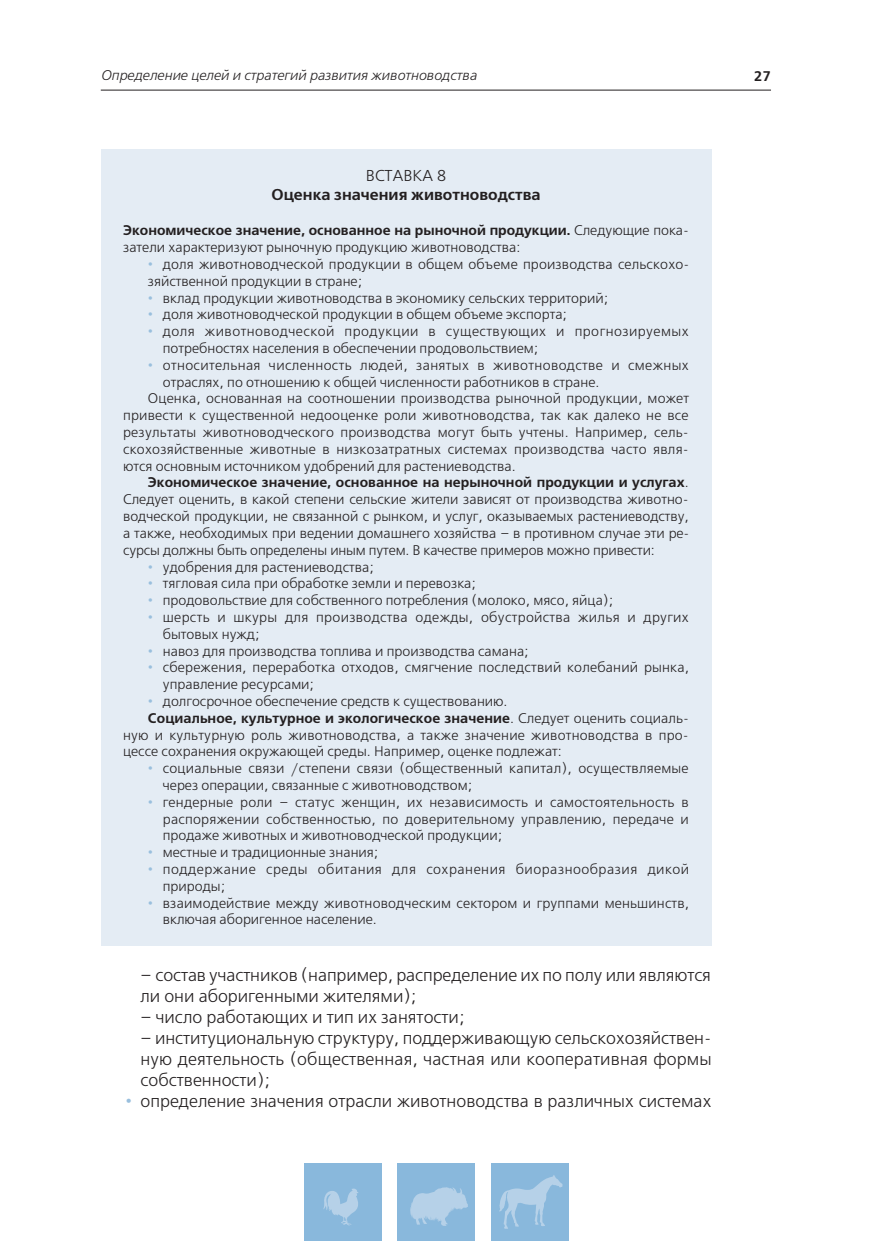
<style>
.page{position:relative;width:876px;height:1244px;background:#fff}
.page>*{position:absolute;margin:0;border:0;box-sizing:border-box;transform-origin:0 0}
.t1{font:17.5px/21px "Free Set Light C";color:#231f20}
.t2{font:15.75px "Free Set Demi C";color:#231f20}
.t3{font:15.75px "Free Set C";color:#231f20}
.t4{font:14px/16.8px "Free Set C";color:#231f20}
.t5{font:14px "Free Set Demi C";color:#231f20}
.t6{font:14px/16.8px "Free Set C";letter-spacing:.035em;color:#231f20}
.t7{font:14px/16.8px "Free Set C";letter-spacing:.02em;color:#231f20}
.t8{font:14px "Free Set C";letter-spacing:.025em;color:#231f20}
.t9{font:italic 14px "Free Set Light C";color:#231f20}
.s1{font-family:"Free Set C"}
.s2{color:#99bfdd}
</style>
<div class="page">
<div style="left:304px;top:1163px;width:78px;height:78px;background:#89b8dc"></div>
<div style="left:397px;top:1163px;width:78px;height:78px;background:#89b8dc"></div>
<div style="left:490px;top:1163px;width:78px;height:78px;background:#89b8dc"></div>
<svg style="left:410px;top:1187px;width:58px;height:39px"></svg>
<svg style="left:499px;top:1175px;width:63px;height:53px"></svg>
<svg style="left:323px;top:1188px;width:35px;height:37px"></svg>
<hr style="left:101px;top:90px;width:669px;height:1px;background:#231f20">
<div style="left:101px;top:150px;width:610px;height:795px;background:#e4ecf4"></div>
<p class="t9" style="left:101px;top:69px;width:377px">Определение целей и стратегий развития животноводства</p>
<p class="t5" style="left:753px;top:71px;width:19px">27</p>
<p class="t3" style="left:366px;top:169px;width:82px">ВСТАВКА 8</p>
<p class="t2" style="left:271px;top:188px;width:271px">Оценка значения животноводства</p>
<p class="t5" style="left:123px;top:225px;width:567px">Экономическое значение, основанное на рыночной продукции. <span class="s1">Следующие пока-</span></p>
<p class="t4" style="left:123px;top:240px;width:398px">затели характеризуют рыночную продукцию животноводства:</p>
<p class="t4" style="left:148px;top:257px;width:542px"><span class="s2">•</span> доля животноводческой продукции в общем объеме производства сельскохо&shy;зяйственной продукции в стране;</p>
<p class="t4" style="left:148px;top:290px;width:461px"><span class="s2">•</span> вклад продукции животноводства в экономику сельских территорий;</p>
<p class="t4" style="left:148px;top:307px;width:420px"><span class="s2">•</span> доля животноводческой продукции в общем объеме экспорта;</p>
<p class="t6" style="left:163px;top:324px;width:527px;text-indent:-15px"><span class="s2">•</span> доля животноводческой продукции в существующих и прогнозируемых потребностях населения в обеспечении продовольствием;</p>
<p class="t8" style="left:148px;top:359px;width:542px"><span class="s2">•</span> относительная численность людей, занятых в животноводстве и смежных</p>
<p class="t4" style="left:163px;top:374px;width:438px">отраслях, по отношению к общей численности работников в стране.</p>
<p class="t4" style="left:148px;top:391px;width:542px">Оценка, основанная на соотношении производства рыночной продукции, может</p>
<p class="t4" style="left:123px;top:408px;width:567px">привести к существенной недооценке роли животноводства, так как далеко не все</p>
<p class="t4" style="left:123px;top:425px;width:567px">результаты животноводческого производства могут быть учтены. Например, сель-</p>
<p class="t4" style="left:123px;top:442px;width:567px">скохозяйственные животные в низкозатратных системах производства часто явля-</p>
<p class="t4" style="left:123px;top:458px;width:394px">ются основным источником удобрений для растениеводства.</p>
<p class="t5" style="left:148px;top:477px;width:542px">Экономическое значение, основанное на нерыночной продукции и услугах<span class="s1">.</span></p>
<p class="t4" style="left:123px;top:492px;width:567px;text-align:justify">Следует оценить, в какой степени сельские жители зависят от производства животно&shy;водческой продукции, не связанной с рынком, и услуг, оказываемых растениеводству, а также, необходимых при ведении домашнего хозяйства – в противном случае эти ре&shy;сурсы должны быть определены иным путем. В качестве примеров можно привести:</p>
<p class="t4" style="left:148px;top:559px;width:227px"><span class="s2">•</span> удобрения для растениеводства;</p>
<p class="t4" style="left:148px;top:576px;width:329px"><span class="s2">•</span> тягловая сила при обработке земли и перевозка;</p>
<p class="t4" style="left:148px;top:593px;width:466px"><span class="s2">•</span> продовольствие для собственного потребления (молоко, мясо, яйца);</p>
<p class="t7" style="left:163px;top:610px;width:527px;text-indent:-15px"><span class="s2">•</span> шерсть и шкуры для производства одежды, обустройства жилья и других бытовых нужд;</p>
<p class="t4" style="left:148px;top:643px;width:382px"><span class="s2">•</span> навоз для производства топлива и производства самана;</p>
<p class="t4" style="left:163px;top:660px;width:527px;text-indent:-15px"><span class="s2">•</span> сбережения, переработка отходов, смягчение последствий колебаний рынка, управление ресурсами;</p>
<p class="t4" style="left:148px;top:694px;width:361px"><span class="s2">•</span> долгосрочное обеспечение средств к существованию.</p>
<p class="t5" style="left:148px;top:713px;width:542px">Социальное, культурное и экологическое значение<span class="s1">. Следует оценить социаль-</span></p>
<p class="t4" style="left:123px;top:727px;width:567px">ную и культурную роль животноводства, а также значение животноводства в про&shy;цессе сохранения окружающей среды. Например, оценке подлежат:</p>
<p class="t4" style="left:163px;top:761px;width:527px;text-indent:-15px"><span class="s2">•</span> социальные связи /степени связи (общественный капитал), осуществляемые через операции, связанные с животноводством;</p>
<p class="t4" style="left:163px;top:794px;width:527px;text-align:justify;text-indent:-15px"><span class="s2">•</span> гендерные роли – статус женщин, их независимость и самостоятельность в распоряжении собственностью, по доверительному управлению, передаче и продаже животных и животноводческой продукции;</p>
<p class="t4" style="left:148px;top:845px;width:232px"><span class="s2">•</span> местные и традиционные знания;</p>
<p class="t6" style="left:163px;top:862px;width:527px;text-indent:-15px"><span class="s2">•</span> поддержание среды обитания для сохранения биоразнообразия дикой природы;</p>
<p class="t4" style="left:163px;top:895px;width:527px;text-indent:-15px"><span class="s2">•</span> взаимодействие между животноводческим сектором и группами меньшинств, включая аборигенное население.</p>
<p class="t1" style="left:140px;top:966px;width:572px">– состав участников (например, распределение их по полу или являются ли они аборигенными жителями);</p>
<p class="t1" style="left:140px;top:1008px;width:325px">– число работающих и тип их занятости;</p>
<p class="t1" style="left:140px;top:1029px;width:572px;text-align:justify">– институциональную структуру, поддерживающую сельскохозяйствен&shy;ную деятельность (общественная, частная или кооперативная формы собственности);</p>
<p class="t1" style="left:126px;top:1092px;width:587px"><span class="s2">•</span> определение значения отрасли животноводства в различных системах</p>
</div>
